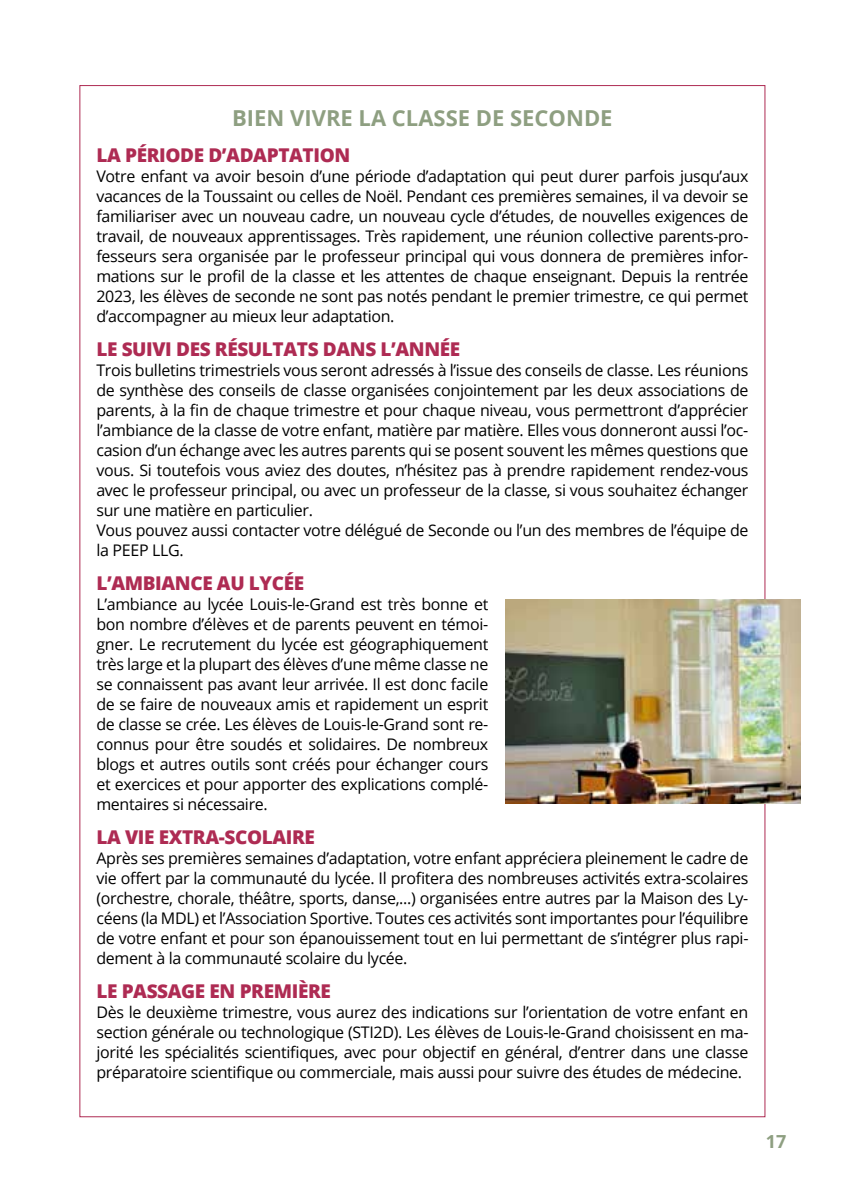
<style>
.page{position:relative;width:842px;height:1191px;background:#fff}
.page>*{position:absolute;margin:0;border:0;box-sizing:border-box;transform-origin:0 0}
.t1{font:700 22px "Open Sans";color:#8e9f81}
.t2{font:800 19px "Open Sans";letter-spacing:-.02em;color:#ae2b53}
.t3{font:700 18px "Open Sans";color:#8e9f81}
.t4{font:16px/20px "Open Sans";letter-spacing:-.02em;color:#000;text-align:justify}
</style>
<div class="page">
<div style="left:79px;top:85px;width:686px;height:1032px;background:#fff;border:1px solid #ae2b53"></div>
<img style="left:505px;top:599px;width:295px;height:204px">
<h1 class="t1" style="left:232px;top:102px;width:382px">BIEN VIVRE LA CLASSE DE SECONDE</h1>
<p class="t2" style="left:96px;top:141px;width:255px">LA PÉRIODE D’ADAPTATION</p>
<p class="t4" style="left:96px;top:166px;width:654px">Votre enfant va avoir besoin d’une période d’adaptation qui peut durer parfois jusqu’aux vacances de la Toussaint ou celles de Noël. Pendant ces premières semaines, il va devoir se familiariser avec un nouveau cadre, un nouveau cycle d’études, de nouvelles exigences de travail, de nouveaux apprentissages. Très rapidement, une réunion collective parents-pro&shy;fesseurs sera organisée par le professeur principal qui vous donnera de premières infor&shy;mations sur le profil de la classe et les attentes de chaque enseignant. Depuis la rentrée 2023, les élèves de seconde ne sont pas notés pendant le premier trimestre, ce qui permet d’accompagner au mieux leur adaptation.</p>
<p class="t2" style="left:96px;top:335px;width:365px">LE SUIVI DES RÉSULTATS DANS L’ANNÉE</p>
<p class="t4" style="left:96px;top:360px;width:654px;text-align:left">Trois bulletins trimestriels vous seront adressés à l’issue des conseils de classe. Les réunions de synthèse des conseils de classe organisées conjointement par les deux associations de parents, à la fin de chaque trimestre et pour chaque niveau, vous permettront d’apprécier l’ambiance de la classe de votre enfant, matière par matière. Elles vous donneront aussi l’oc&shy;casion d’un échange avec les autres parents qui se posent souvent les mêmes questions que vous. Si toutefois vous aviez des doutes, n’hésitez pas à prendre rapidement rendez-vous avec le professeur principal, ou avec un professeur de la classe, si vous souhaitez échanger sur une matière en particulier.<br>Vous pouvez aussi contacter votre délégué de Seconde ou l’un des membres de l’équipe de la PEEP LLG.</p>
<p class="t2" style="left:96px;top:569px;width:209px">L’AMBIANCE AU LYCÉE</p>
<p class="t4" style="left:96px;top:594px;width:393px">L’ambiance au lycée Louis-le-Grand est très bonne et bon nombre d’élèves et de parents peuvent en témoi&shy;gner. Le recrutement du lycée est géographiquement très large et la plupart des élèves d’une même classe ne se connaissent pas avant leur arrivée. Il est donc facile de se faire de nouveaux amis et rapidement un esprit de classe se crée. Les élèves de Louis-le-Grand sont re&shy;connus pour être soudés et solidaires. De nombreux blogs et autres outils sont créés pour échanger cours et exercices et pour apporter des explications complé&shy;mentaires si nécessaire.</p>
<p class="t2" style="left:96px;top:823px;width:220px">LA VIE EXTRA-SCOLAIRE</p>
<p class="t4" style="left:96px;top:848px;width:654px">Après ses premières semaines d’adaptation, votre enfant appréciera pleinement le cadre de vie offert par la communauté du lycée. Il profitera des nombreuses activités extra-scolaires (orchestre, chorale, théâtre, sports, danse,...) organisées entre autres par la Maison des Ly&shy;céens (la MDL) et l’Association Sportive. Toutes ces activités sont importantes pour l’équilibre de votre enfant et pour son épanouissement tout en lui permettant de s’intégrer plus rapi&shy;dement à la communauté scolaire du lycée.</p>
<p class="t2" style="left:96px;top:977px;width:236px">LE PASSAGE EN PREMIÈRE</p>
<p class="t4" style="left:96px;top:1002px;width:654px">Dès le deuxième trimestre, vous aurez des indications sur l’orientation de votre enfant en section générale ou technologique (STI2D). Les élèves de Louis-le-Grand choisissent en ma&shy;jorité les spécialités scientifiques, avec pour objectif en général, d’entrer dans une classe préparatoire scientifique ou commerciale, mais aussi pour suivre des études de médecine.</p>
<p class="t3" style="left:766px;top:1128px;width:22px">17</p>
</div>
